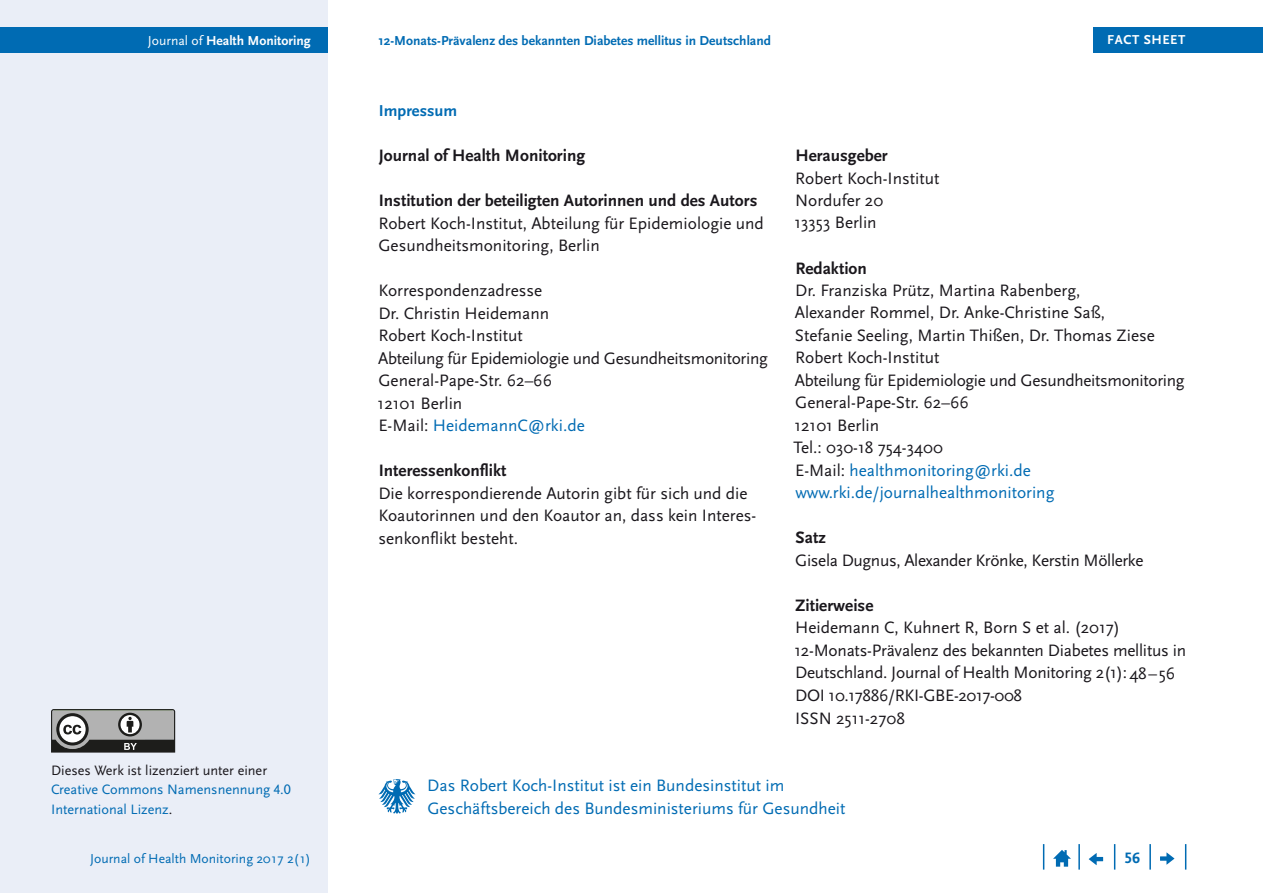
<style>
.page{position:relative;width:1263px;height:893px;background:#fff}
.page>*{position:absolute;margin:0;border:0;box-sizing:border-box;transform-origin:0 0}
.Impressum_Copy{font:17.25px/22.5px "Scala Sans Pro";color:#1a171c}
.Impressum_Copy-2{font:17.25px/22.5px "Scala Sans Pro";color:#006bb3}
.Impressum_Copy-3{font:17.25px/22.5px "Scala Sans Pro";letter-spacing:-.02em;color:#1a171c}
.Impressum_Copy-4{font:700 17.25px "Scala Sans Pro";color:#1a171c}
.Copy{font:17.25px/22.5px "Scala Sans Pro";color:#1a171c}
.t1{font:700 16.5px "Scala Sans Pro";color:#006bb3}
.t2{font:700 15.75px "Scala Sans Pro";color:#006bb3}
.t3{font:14.25px/19.5px "Scala Sans Pro";color:#006bb3}
.t4{font:700 13.65px "Scala Sans Pro";color:#006bb3}
.t5{font:13.65px "Scala Sans Pro";color:#006bb3}
.t6{font:700 13.65px "Scala Sans Pro";color:#fff}
.t7{font:700 13.5px "Scala Sans Pro";letter-spacing:.04em;color:#fff}
.s1{font-weight:400}
.s2{color:#1a171c}
</style>
<div class="page">
<div style="left:0;top:0;width:327px;height:893px;background:#eaeef7"></div>
<div style="left:0;top:28px;width:327px;height:25px;background:#006bb3"></div>
<svg style="left:1185px;top:844px;width:1px;height:26px"></svg>
<hr style="left:1149px;top:844px;width:2px;height:26px;background:#006bb3">
<svg style="left:1114px;top:844px;width:1px;height:26px"></svg>
<hr style="left:1078px;top:844px;width:2px;height:26px;background:#006bb3">
<svg style="left:1043px;top:844px;width:1px;height:26px"></svg>
<svg style="left:1053px;top:850px;width:18px;height:17px"></svg>
<svg style="left:1089px;top:853px;width:14px;height:12px"></svg>
<svg style="left:1160px;top:852px;width:14px;height:13px"></svg>
<div style="left:1093px;top:28px;width:170px;height:25px;background:#006bb3"></div>
<svg style="left:378px;top:779px;width:37px;height:35px"></svg>
<svg style="left:51px;top:709px;width:124px;height:43px;background:#828281"></svg>
<p class="t6" style="left:148px;top:33px;width:164px"><span class="s1">Journal of</span> Health Monitoring</p>
<p class="t3" style="left:51px;top:760px;width:241px"><span class="s2">Dieses Werk ist lizenziert unter einer<br></span>Creative Commons Namensnennung 4.0<br>International Lizenz<span class="s2">.</span></p>
<p class="t4" style="left:378px;top:33px;width:394px">12-Monats-Prävalenz des bekannten Diabetes mellitus in Deutschland</p>
<p class="t7" style="left:1107px;top:32px;width:80px">FACT SHEET</p>
<h1 class="t1" style="left:379px;top:101px;width:80px">Impressum</h1>
<p class="Impressum_Copy-4" style="left:379px;top:145px;width:208px">Journal of Health Monitoring</p>
<h2 class="Impressum_Copy-4" style="left:379px;top:190px;width:380px">Institution der beteiligten Autorinnen und des Autors</h2>
<p class="Copy" style="left:378px;top:212px;width:387px">Robert Koch-Institut, Abteilung für Epidemiologie und<br>Gesundheitsmonitoring, Berlin</p>
<p class="Impressum_Copy" style="left:378px;top:279px;width:165px">Korrespondenzadresse</p>
<p class="Impressum_Copy" style="left:378px;top:302px;width:172px">Dr. Christin Heidemann</p>
<p class="Impressum_Copy" style="left:378px;top:324px;width:146px">Robert Koch-Institut</p>
<p class="Impressum_Copy-3" style="left:378px;top:347px;width:391px">Abteilung für Epidemiologie und Gesundheitsmonitoring</p>
<p class="Impressum_Copy" style="left:378px;top:369px;width:175px">General-Pape-Str. 62–66</p>
<p class="Impressum_Copy" style="left:378px;top:392px;width:86px">12101 Berlin</p>
<p class="Impressum_Copy-2" style="left:378px;top:414px;width:208px"><span class="s2">E-Mail:</span> HeidemannC@rki.de</p>
<h2 class="Impressum_Copy-4" style="left:379px;top:460px;width:129px">Interessenkonflikt</h2>
<p class="Impressum_Copy" style="left:378px;top:482px;width:379px">Die korrespondierende Autorin gibt für sich und die<br>Koautorinnen und den Koautor an, dass kein Interes&shy;senkonflikt besteht.</p>
<h2 class="Impressum_Copy-4" style="left:795px;top:145px;width:94px">Herausgeber</h2>
<p class="Impressum_Copy" style="left:795px;top:167px;width:146px">Robert Koch-Institut</p>
<p class="Impressum_Copy" style="left:795px;top:189px;width:90px">Nordufer 20</p>
<p class="Impressum_Copy" style="left:794px;top:212px;width:84px">13353 Berlin</p>
<h2 class="Impressum_Copy-4" style="left:795px;top:258px;width:73px">Redaktion</h2>
<p class="Impressum_Copy" style="left:795px;top:279px;width:287px">Dr. Franziska Prütz, Martina Rabenberg,</p>
<p class="Impressum_Copy" style="left:795px;top:302px;width:312px">Alexander Rommel, Dr. Anke-Christine Saß,</p>
<p class="Impressum_Copy" style="left:795px;top:324px;width:362px">Stefanie Seeling, Martin Thißen, Dr. Thomas Ziese</p>
<p class="Impressum_Copy" style="left:795px;top:347px;width:146px">Robert Koch-Institut</p>
<p class="Impressum_Copy-3" style="left:795px;top:369px;width:391px">Abteilung für Epidemiologie und Gesundheitsmonitoring<br>General-Pape-Str. 62–66</p>
<p class="Impressum_Copy" style="left:794px;top:414px;width:86px">12101 Berlin</p>
<p class="Impressum_Copy" style="left:793px;top:437px;width:151px">Tel.: 030-18 754-3400</p>
<p class="Impressum_Copy-2" style="left:795px;top:459px;width:237px"><span class="s2">E-Mail:</span> healthmonitoring@rki.de</p>
<p class="Impressum_Copy-2" style="left:795px;top:482px;width:260px">www.rki.de/journalhealthmonitoring</p>
<h2 class="Impressum_Copy-4" style="left:796px;top:528px;width:32px">Satz</h2>
<p class="Impressum_Copy-3" style="left:795px;top:549px;width:350px">Gisela Dugnus, Alexander Krönke, Kerstin Möllerke</p>
<h2 class="Impressum_Copy-4" style="left:795px;top:595px;width:80px">Zitierweise</h2>
<p class="Impressum_Copy" style="left:794px;top:617px;width:393px">Heidemann C, Kuhnert R, Born S et al. (2017)<br>12-Monats-Prävalenz des bekannten Diabetes mellitus in Deutschland. Journal of Health Monitoring 2(1): 48–56<br>DOI 10.17886/RKI-GBE-2017-008</p>
<p class="Impressum_Copy" style="left:795px;top:707px;width:111px">ISSN 2511-2708</p>
<p class="Impressum_Copy-2" style="left:427px;top:774px;width:420px">Das Robert Koch-Institut ist ein Bundesinstitut im<br>Geschäftsbereich des Bundesministeriums für Gesundheit</p>
<p class="t5" style="left:90px;top:850px;width:222px">Journal of Health Monitoring 2017 2(1)</p>
<p class="t2" style="left:1124px;top:849px;width:17px">56</p>
</div>
